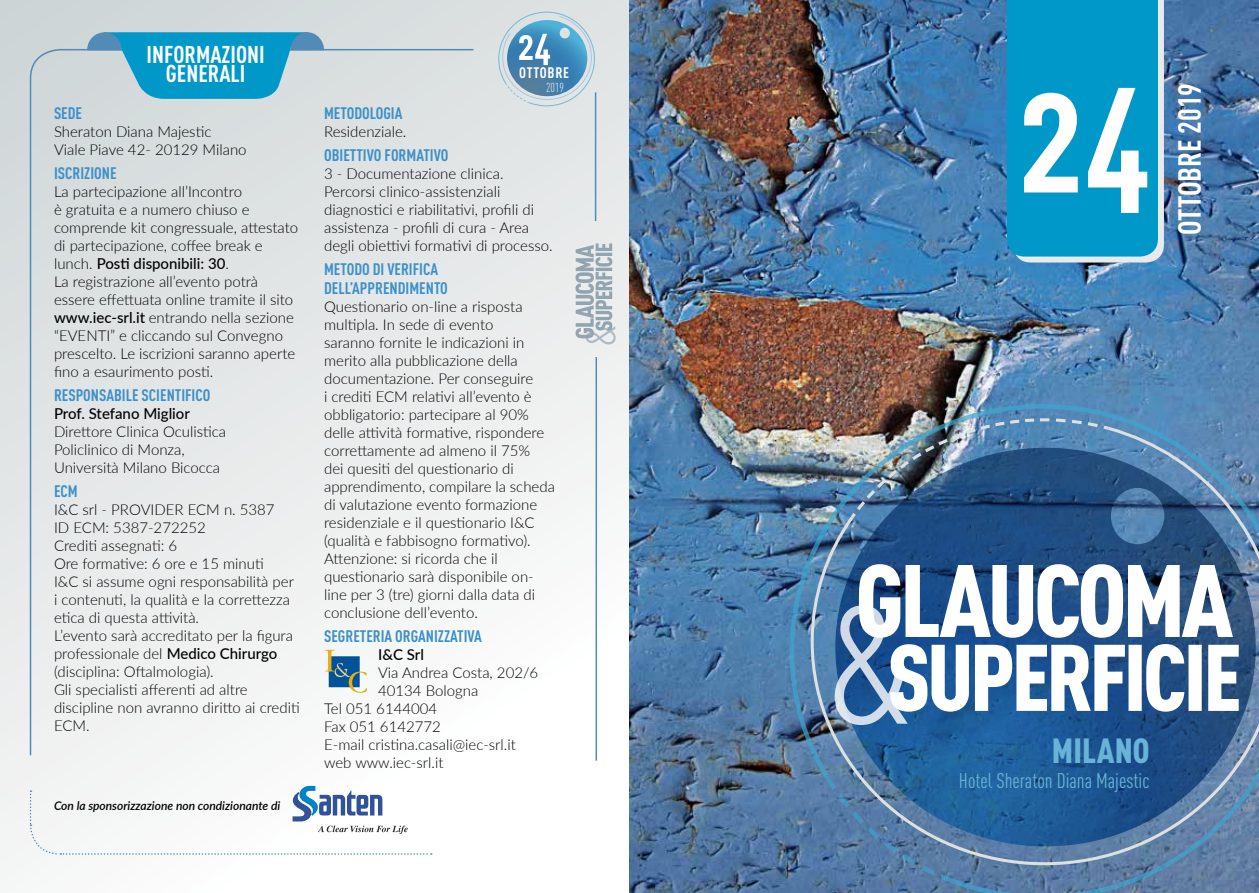
<style>
.page{position:relative;width:1259px;height:893px;background:#fff}
.page>*{position:absolute;margin:0;border:0;box-sizing:border-box;transform-origin:0 0}
.t1{font:34.5px "DIN Cond Black Alternate";color:#68b3d7}
.t2{font:700 31.5px "DIN Cond";color:#fff}
.t3{font:24px/19.5px "DIN Cond Bold Alternate";color:#fff;text-align:center}
.t4{font:21px "DIN Cond Regular Alternate";color:#68b3d7}
.t5{font:700 16.5px/19.8px "DIN Cond";color:#3c90c9}
.t6{font:300 15px/18px "Lato";color:#000}
.t7{font:500 15px "Lato";color:#000}
.t8{font:700 15px "DIN Cond";letter-spacing:.05em;color:#fff}
.t9{font:300 12.9px "DIN Cond";color:#fff}
.t10{font:italic 600 12px "Lato";color:#000}
.s1{font-weight:500}
</style>
<div class="page">
<div style="left:0;top:0;width:629px;height:893px;background:linear-gradient(to bottom,#d8ddde,#fff)"></div>
<img style="left:629px;top:0;width:630px;height:893px">
<svg style="left:575px;top:243px;width:41px;height:101px;background:#c0c9d0"></svg>
<img style="left:788px;top:403px;width:471px;height:490px">
<svg style="left:1007px;top:0;width:157px;height:262px;background:#34acd2"></svg>
<svg style="left:498px;top:11px;width:97px;height:96px;background:#92b8ce"></svg>
<svg style="left:29px;top:48px;width:446px;height:709px"></svg>
<svg style="left:87px;top:32px;width:237px;height:67px;background:#42aacc"></svg>
<svg style="left:325px;top:650px;width:42px;height:43px"></svg>
<hr style="left:595px;top:92px;width:1px;height:129px;background:#528bb5">
<svg style="left:29px;top:786px;width:403px;height:69px"></svg>
<hr style="left:595px;top:357px;width:2px;height:404px;background:#528bb5">
<h3 class="t3" style="left:146px;top:44px;width:120px">INFORMAZIONI<br>GENERALI</h3>
<p class="t5" style="left:54px;top:102px;width:30px">SEDE</p>
<p class="t6" style="left:54px;top:122px;width:194px">Sheraton Diana Majestic<br>Viale Piave 42- 20129 Milano</p>
<p class="t5" style="left:54px;top:162px;width:64px">ISCRIZIONE</p>
<p class="t6" style="left:54px;top:182px;width:246px">La partecipazione all’Incontro<br>è gratuita e a numero chiuso e comprende kit congressuale, attestato di partecipazione, coffee break e lunch. <span class="s1">Posti disponibili: 30</span>.<br>La registrazione all’evento potrà essere effettuata online tramite il sito <span class="s1">www.iec-srl.it</span> entrando nella sezione “EVENTI” e cliccando sul Convegno prescelto. Le iscrizioni saranno aperte fino a esaurimento posti.</p>
<p class="t5" style="left:54px;top:384px;width:158px">RESPONSABILE SCIENTIFICO</p>
<p class="t7" style="left:54px;top:402px;width:137px">Prof. Stefano Miglior</p>
<p class="t6" style="left:54px;top:422px;width:174px">Direttore Clinica Oculistica<br>Policlinico di Monza,<br>Università Milano Bicocca</p>
<p class="t5" style="left:54px;top:480px;width:25px">ECM</p>
<p class="t6" style="left:54px;top:500px;width:247px">I&amp;C srl - PROVIDER ECM n. 5387<br>ID ECM: 5387-272252<br>Crediti assegnati: 6<br>Ore formative: 6 ore e 15 minuti<br>I&amp;C si assume ogni responsabilità per i contenuti, la qualità e la correttezza etica di questa attività.<br>L’evento sarà accreditato per la figura professionale del <span class="s1">Medico Chirurgo </span>(disciplina: Oftalmologia).<br>Gli specialisti afferenti ad altre discipline non avranno diritto ai crediti<br>ECM.</p>
<p class="t10" style="left:54px;top:797px;width:228px">Con la sponsorizzazione non condizionante di</p>
<p class="t8" style="left:519px;top:64px;width:52px">OTTOBRE</p>
<p class="t9" style="left:546px;top:80px;width:19px">2019</p>
<p class="t5" style="left:324px;top:102px;width:80px">METODOLOGIA</p>
<p class="t6" style="left:324px;top:122px;width:84px">Residenziale.</p>
<p class="t5" style="left:324px;top:144px;width:126px">OBIETTIVO FORMATIVO</p>
<p class="t6" style="left:324px;top:164px;width:230px">3 - Documentazione clinica.<br>Percorsi clinico-assistenziali diagnostici e riabilitativi, profili di assistenza - profili di cura - Area degli obiettivi formativi di processo.</p>
<p class="t5" style="left:324px;top:258px;width:125px">METODO DI VERIFICA<br>DELL’APPRENDIMENTO</p>
<p class="t6" style="left:324px;top:297px;width:232px">Questionario on-line a risposta multipla. In sede di evento<br>saranno fornite le indicazioni in merito alla pubblicazione della documentazione. Per conseguire<br>i crediti ECM relativi all’evento è obbligatorio: partecipare al 90% delle attività formative, rispondere correttamente ad almeno il 75%<br>dei quesiti del questionario di apprendimento, compilare la scheda di valutazione evento formazione residenziale e il questionario I&amp;C (qualità e fabbisogno formativo).<br>Attenzione: si ricorda che il questionario sarà disponibile on&shy;line per 3 (tre) giorni dalla data di conclusione dell’evento.</p>
<p class="t5" style="left:324px;top:626px;width:159px">SEGRETERIA ORGANIZZATIVA</p>
<p class="t7" style="left:378px;top:644px;width:47px">I&amp;C Srl</p>
<p class="t6" style="left:378px;top:663px;width:162px">Via Andrea Costa, 202/6</p>
<p class="t6" style="left:378px;top:681px;width:102px">40134 Bologna</p>
<p class="t6" style="left:324px;top:699px;width:115px">Tel 051 6144004</p>
<p class="t6" style="left:324px;top:717px;width:118px">Fax 051 6142772</p>
<p class="t6" style="left:324px;top:735px;width:193px">E-mail cristina.casali@iec-srl.it</p>
<p class="t6" style="left:324px;top:753px;width:121px">web www.iec-srl.it</p>
<h2 class="t2" style="left:1170px;top:235px;width:153px;rotate:-90deg">OTTOBRE 2019</h2>
<h1 class="t1" style="left:1052px;top:729px;width:99px">MILANO</h1>
<h3 class="t4" style="left:959px;top:769px;width:192px">Hotel Sheraton Diana Majestic</h3>
</div>
